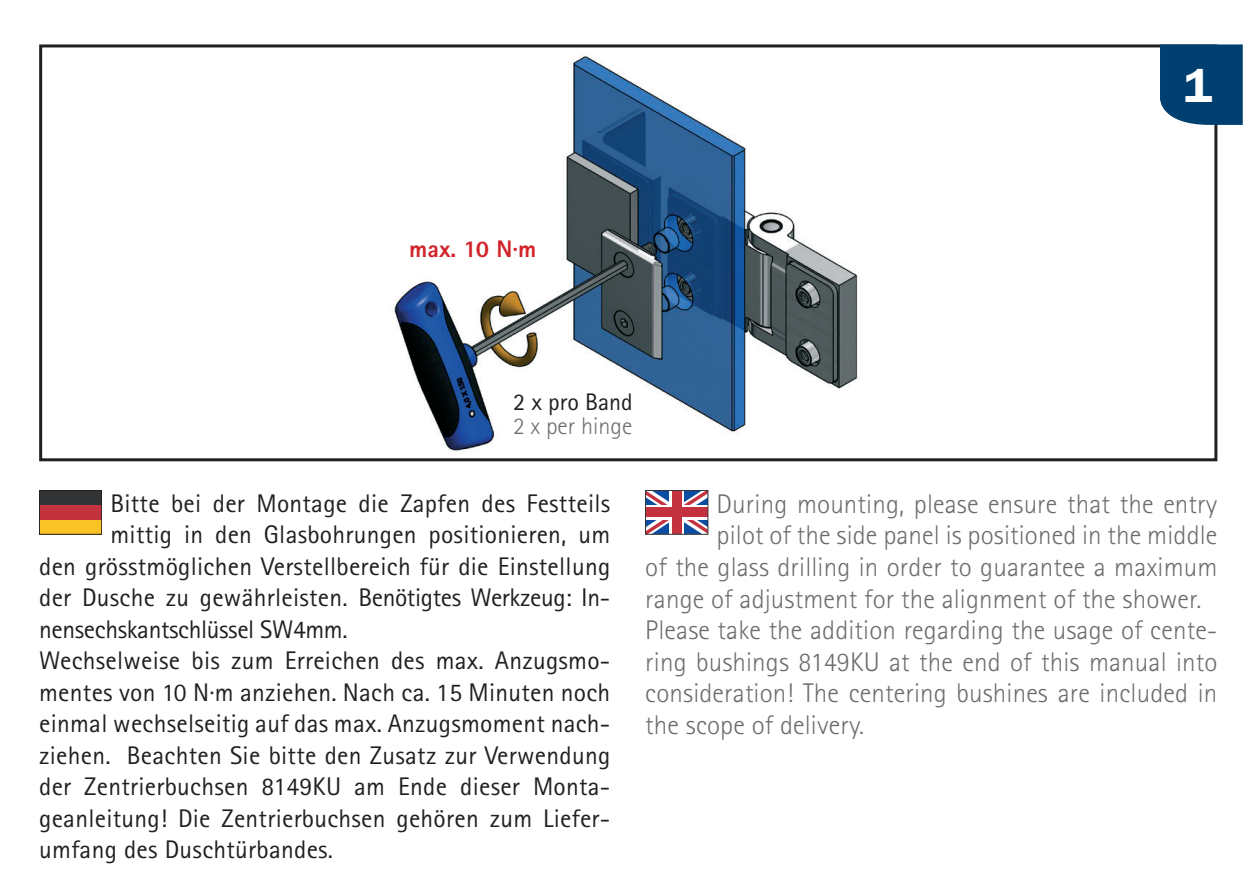
<style>
.page{position:relative;width:1260px;height:895px;background:#fff}
.page>*{position:absolute;margin:0;border:0;box-sizing:border-box;transform-origin:0 0}
.t1{font:600 48.9px "Franklin Got Itc TCE";color:#fff}
.t2{font:300 27px "Rotis Sans Serif";letter-spacing:.005em;color:#6c6d70}
.t3{font:25.5px "Rotis Sans Serif";letter-spacing:.01em;color:#231f20}
.t4{font:25.5px "Rotis Sans Serif";letter-spacing:-.015em;color:#231f20}
.t5{font:300 24px "Rotis Sans Serif";color:#6c6d70}
.t6{font:800 24px "Rotis Sans Serif";color:#d1232a}
.t7{font:24px "Rotis Sans Serif";color:#231f20}
</style>
<div class="page">
<img style="left:394px;top:56px;width:464px;height:395px">
<div style="left:39px;top:44px;width:1178px;height:417px;border:3px solid #231f20"></div>
<div style="left:1160px;top:44px;width:82px;height:81px;background:#004071"></div>
<svg style="left:647px;top:492px;width:59px;height:40px"></svg>
<svg style="left:669px;top:492px;width:14px;height:40px"></svg>
<div style="left:645px;top:505px;width:63px;height:15px;background:#fff"></div>
<div style="left:672px;top:490px;width:9px;height:44px;background:#c3323e"></div>
<div style="left:645px;top:507px;width:63px;height:10px;background:#c3323e"></div>
<div style="left:645px;top:490px;width:63px;height:44px;border:1px solid #323436"></div>
<div style="left:39px;top:520px;width:63px;height:14px;background:#f8c425"></div>
<div style="left:39px;top:505px;width:63px;height:15px;background:#c2333e"></div>
<div style="left:39px;top:490px;width:63px;height:15px;background:#323436"></div>
<div style="left:39px;top:490px;width:63px;height:44px;border:1px solid #231f20"></div>
<h1 class="t1" style="left:1183px;top:59px;width:30px">1</h1>
<p class="t6" style="left:409px;top:233px;width:129px">max. 10 N·m</p>
<p class="t7" style="left:513px;top:388px;width:121px">2 x pro Band</p>
<p class="t5" style="left:513px;top:412px;width:121px">2 x per hinge</p>
<p class="t3" style="left:110px;top:488px;width:501px">Bitte bei der Montage die Zapfen des Festteils</p>
<p class="t3" style="left:110px;top:519px;width:501px">mittig in den Glasbohrungen positionieren, um</p>
<p class="t3" style="left:39px;top:551px;width:572px">den grösstmöglichen Verstellbereich für die Einstellung</p>
<p class="t3" style="left:39px;top:582px;width:572px">der Dusche zu gewährleisten. Benötigtes Werkzeug: In-</p>
<p class="t4" style="left:39px;top:614px;width:310px">nensechskantschlüssel SW4mm.</p>
<p class="t3" style="left:39px;top:645px;width:572px">Wechselweise bis zum Erreichen des max. Anzugsmo-</p>
<p class="t3" style="left:39px;top:677px;width:572px">mentes von 10 N·m anziehen. Nach ca. 15 Minuten noch</p>
<p class="t3" style="left:39px;top:708px;width:572px">einmal wechselseitig auf das max. Anzugsmoment nach-</p>
<p class="t3" style="left:39px;top:740px;width:572px">ziehen. Beachten Sie bitte den Zusatz zur Verwendung</p>
<p class="t3" style="left:39px;top:771px;width:572px">der Zentrierbuchsen 8149KU am Ende dieser Monta-</p>
<p class="t3" style="left:39px;top:803px;width:572px">geanleitung! Die Zentrierbuchsen gehören zum Liefer-</p>
<p class="t3" style="left:39px;top:834px;width:295px">umfang des Duschtürbandes.</p>
<p class="t2" style="left:716px;top:488px;width:502px">During mounting, please ensure that the entry</p>
<p class="t2" style="left:716px;top:520px;width:502px">pilot of the side panel is positioned in the middle</p>
<p class="t2" style="left:645px;top:551px;width:573px">of the glass drilling in order to guarantee a maximum</p>
<p class="t2" style="left:645px;top:583px;width:557px">range of adjustment for the alignment of the shower.</p>
<p class="t2" style="left:645px;top:614px;width:573px">Please take the addition regarding the usage of cente-</p>
<p class="t2" style="left:645px;top:646px;width:573px">ring bushings 8149KU at the end of this manual into</p>
<p class="t2" style="left:645px;top:677px;width:573px">consideration! The centering bushines are included in</p>
<p class="t2" style="left:645px;top:709px;width:220px">the scope of delivery.</p>
</div>
